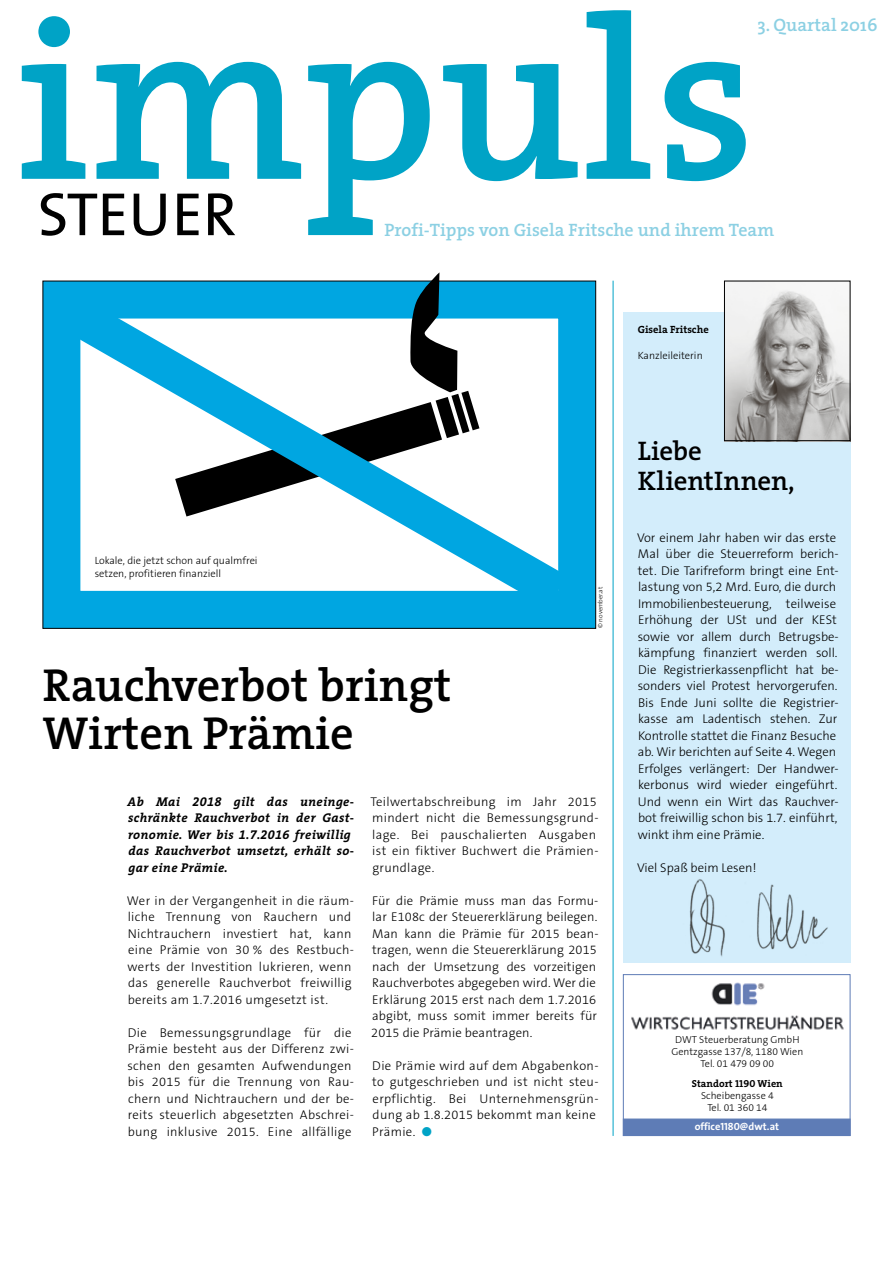
<style>
.page{position:relative;width:893px;height:1263px;background:#fff}
.page>*{position:absolute;margin:0;border:0;box-sizing:border-box;transform-origin:0 0}
.t1{font:600 230.7px "The Serif";color:#00a3c6}
.t2{font:61.5px "The Sans Caps";color:#000}
.t3{font:600 46.5px/48px "The Serif";color:#000}
.t4{font:600 27px/30px "The Serif";letter-spacing:-.005em;color:#000}
.t5{font:600 18px "The Serif";color:#8cd0e3}
.t6{font:300 12.75px/16.5px "The Sans B3";letter-spacing:.01em;color:#000}
.t7{font:italic 700 12.75px/16.5px "The Serif";letter-spacing:.025em;color:#000}
.t8{font:300 10.5px/12.8px "The Sans B3";color:#000}
.t9{font:700 10.5px "The Sans";color:#fff}
.t10{font:700 10.5px "The Serif";color:#000}
.t11{font:300 10.2px/12px "The Sans B3";color:#000;text-align:center}
.t12{font:700 10.2px "The Serif";color:#000}
.t13{font:300 6.45px "The Sans";color:#000}
.s1{font-family:"The Serif Bold Expert";font-weight:400}
.s2{color:#00a3c6}
.s3{font-family:"The Serif Bold Caps";font-weight:400}
.s4{font-family:"The Sans Bold Caps";font-weight:400}
</style>
<div class="page">
<div style="left:623px;top:312px;width:227px;height:650px;background:#d3edfb"></div>
<img style="left:726px;top:283px;width:122px;height:156px">
<div style="left:724px;top:281px;width:126px;height:160px;border:1px solid #000"></div>
<img style="left:689px;top:879px;width:139px;height:78px">
<div style="left:623px;top:974px;width:227px;height:162px;border:1px solid #5e7cb6"></div>
<div style="left:623px;top:1119px;width:227px;height:17px;background:#5e7cb6"></div>
<img style="left:631px;top:982px;width:213px;height:48px">
<hr style="left:613px;top:281px;width:1px;height:855px;background:#00a3c6">
<svg style="left:42px;top:272px;width:555px;height:357px"></svg>
<h1 class="t1" style="left:15px;top:-92px;width:742px">impuls</h1>
<h3 class="t5" style="left:757px;top:10px;width:122px">3. Quartal 2016</h3>
<h2 class="t2" style="left:38px;top:163px;width:201px">STEUER</h2>
<h3 class="t5" style="left:384px;top:215px;width:391px">Profi-Tipps von Gisela Fritsche und ihrem Team</h3>
<p class="t10" style="left:638px;top:321px;width:72px">Gisela Fritsche</p>
<p class="t8" style="left:638px;top:349px;width:66px">Kanzleileiterin</p>
<p class="t8" style="left:95px;top:555px;width:164px">Lokale, die jetzt schon auf qualmfrei setzen, profitieren finanziell</p>
<h3 class="t3" style="left:43px;top:660px;width:410px">Rauchverbot bringt<br>Wirten Prämie</h3>
<p class="t13" style="left:595px;top:628px;width:42px;rotate:-90deg">© november.at</p>
<p class="t7" style="left:128px;top:793px;width:228px">Ab Mai <span class="s1">2018</span> gilt das uneinge&shy;schränkte Rauchverbot in der Gast&shy;ronomie. Wer bis <span class="s1">1.7.2016</span> freiwillig das Rauchverbot umsetzt, erhält so&shy;gar eine Prämie.</p>
<p class="t6" style="left:127px;top:893px;width:229px">Wer in der Vergangenheit in die räum&shy;liche Trennung von Rauchern und Nichtrauchern investiert hat, kann eine Prämie von 30 % des Restbuch&shy;werts der Investition lukrieren, wenn das generelle Rauchverbot freiwillig bereits am 1.7.2016 umgesetzt ist.</p>
<p class="t6" style="left:127px;top:1025px;width:228px">Die Bemessungsgrundlage für die Prämie besteht aus der Differenz zwi&shy;schen den gesamten Aufwendungen bis 2015 für die Trennung von Rau&shy;chern und Nichtrauchern und der be&shy;reits steuerlich abgesetzten Abschrei&shy;bung inklusive 2015. Eine allfällige</p>
<p class="t6" style="left:370px;top:794px;width:229px">Teilwertabschreibung im Jahr 2015 mindert nicht die Bemessungsgrund&shy;lage. Bei pauschalierten Ausgaben ist ein fiktiver Buchwert die Prämien&shy;grundlage.</p>
<p class="t6" style="left:371px;top:893px;width:229px">Für die Prämie muss man das Formu&shy;lar E108c der Steuererklärung beilegen.<br>Man kann die Prämie für 2015 bean&shy;tragen, wenn die Steuererklärung 2015 nach der Umsetzung des vorzeitigen Rauchverbotes abgegeben wird. Wer die Erklärung 2015 erst nach dem 1.7.2016 abgibt, muss somit immer bereits für 2015 die Prämie beantragen.</p>
<p class="t6" style="left:372px;top:1058px;width:228px">Die Prämie wird auf dem Abgabenkon&shy;to gutgeschrieben und ist nicht steu&shy;erpflichtig. Bei Unternehmensgrün&shy;dung ab 1.8.2015 bekommt man keine<br>Prämie. <span class="s2">●</span></p>
<h3 class="t4" style="left:638px;top:435px;width:158px">Liebe<br>KlientInnen,</h3>
<p class="t6" style="left:637px;top:530px;width:203px">Vor einem Jahr haben wir das erste Mal über die Steuerreform berich&shy;tet. Die Tarifreform bringt eine Ent&shy;lastung von 5,2 Mrd. Euro, die durch Immobilienbesteuerung, teilweise Erhöhung der USt und der KESt sowie vor allem durch Betrugsbe&shy;kämpfung finanziert werden soll.<br>Die Registrierkassenpflicht hat be&shy;sonders viel Protest hervorgerufen.<br>Bis Ende Juni sollte die Registrier&shy;kasse am Ladentisch stehen. Zur Kontrolle stattet die Finanz Besuche ab. Wir berichten auf Seite 4. Wegen Erfolges verlängert: Der Handwer&shy;kerbonus wird wieder eingeführt.<br>Und wenn ein Wirt das Rauchver&shy;bot freiwillig schon bis 1.7. einführt, winkt ihm eine Prämie.</p>
<p class="t6" style="left:637px;top:860px;width:121px">Viel Spaß beim Lesen!</p>
<p class="t11" style="left:671px;top:1034px;width:133px">DWT Steuerberatung GmbH<br>Gentzgasse 137/8, 1180 Wien<br>Tel. 01 479 09 00</p>
<p class="t12" style="left:692px;top:1075px;width:92px">Standort <span class="s3">1190</span> Wien</p>
<p class="t11" style="left:701px;top:1090px;width:74px">Scheibengasse 4<br>Tel. 01 360 14</p>
<p class="t9" style="left:695px;top:1118px;width:86px">office<span class="s4">1180</span>@dwt.at</p>
</div>
